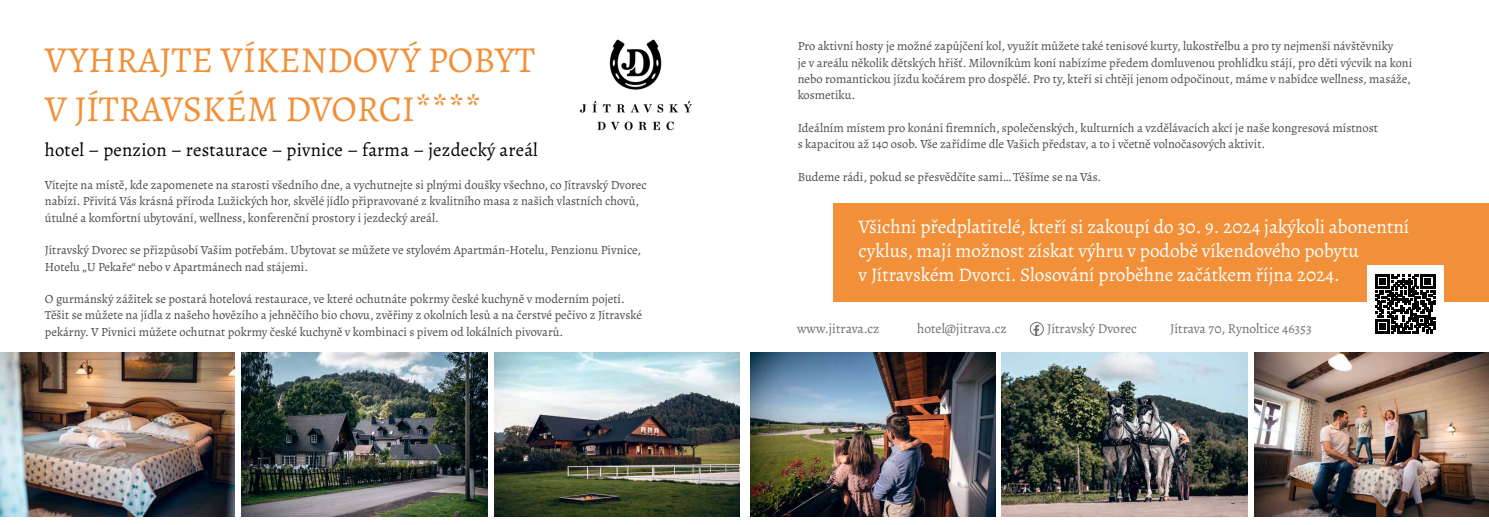
<style>
.page{position:relative;width:1489px;height:525px;background:#fff}
.page>*{position:absolute;margin:0;border:0;box-sizing:border-box;transform-origin:0 0}
.t1{font:36.62px/48.9px "Alegreya";color:#f19039}
.t2{font:19.25px/23.8px "Alegreya";color:#fff}
.t3{font:18.75px "Alegreya";letter-spacing:.01em;color:#000}
.t4{font:13.62px "Alegreya";color:#706f6f}
.t5{font:12.5px/16.2px "Alegreya";color:#4a4a49}
</style>
<div class="page">
<img style="left:1001px;top:352px;width:245px;height:164px">
<img style="left:242px;top:352px;width:245px;height:164px">
<img style="left:579px;top:39px;width:113px;height:92px">
<img style="left:0;top:352px;width:234px;height:164px">
<img style="left:494px;top:352px;width:245px;height:164px">
<img style="left:750px;top:352px;width:245px;height:164px">
<img style="left:1254px;top:352px;width:234px;height:164px">
<div style="left:833px;top:203px;width:655px;height:98px;background:#f19039"></div>
<svg style="left:1033px;top:324px;width:6px;height:10px"></svg>
<div style="left:1029px;top:322px;width:14px;height:14px;border:1px solid #706f6f;border-radius:50%"></div>
<div style="left:1366px;top:265px;width:77px;height:77px;background:#fff"></div>
<svg style="left:1375px;top:274px;width:59px;height:59px"></svg>
<h1 class="t1" style="left:45px;top:35px;width:491px">VYHRAJTE VÍKENDOVÝ POBYT<br>V JÍTRAVSKÉM DVORCI****</h1>
<h3 class="t3" style="left:45px;top:138px;width:494px">hotel – penzion – restaurace – pivnice – farma – jezdecký areál</h3>
<p class="t5" style="left:45px;top:177px;width:603px">Vítejte na místě, kde zapomenete na starosti všedního dne, a vychutnejte si plnými doušky všechno, co Jítravský Dvorec nabízí. Přivítá Vás krásná příroda Lužických hor, skvělé jídlo připravované z kvalitního masa z našich vlastních chovů, útulné a komfortní ubytování, wellness, konferenční prostory i jezdecký areál.</p>
<p class="t5" style="left:45px;top:242px;width:597px">Jítravský Dvorec se přizpůsobí Vašim potřebám. Ubytovat se můžete ve stylovém Apartmán-Hotelu, Penzionu Pivnice,<br>Hotelu „U Pekaře“ nebo v Apartmánech nad stájemi.</p>
<p class="t5" style="left:45px;top:290px;width:598px">O gurmánský zážitek se postará hotelová restaurace, ve které ochutnáte pokrmy české kuchyně v moderním pojetí.<br>Těšit se můžete na jídla z našeho hovězího a jehněčího bio chovu, zvěřiny z okolních lesů a na čerstvé pečivo z Jítravské pekárny. V Pivnici můžete ochutnat pokrmy české kuchyně v kombinaci s pivem od lokálních pivovarů.</p>
<p class="t5" style="left:797px;top:38px;width:616px">Pro aktivní hosty je možné zapůjčení kol, využít můžete také tenisové kurty, lukostřelbu a pro ty nejmenší návštěvníky<br>je v areálu několik dětských hřišť. Milovníkům koní nabízíme předem domluvenou prohlídku stájí, pro děti výcvik na koni nebo romantickou jízdu kočárem pro dospělé. Pro ty, kteří si chtějí jenom odpočinout, máme v nabídce wellness, masáže, kosmetiku.</p>
<p class="t5" style="left:797px;top:119px;width:581px">Ideálním místem pro konání firemních, společenských, kulturních a vzdělávacích akcí je naše kongresová místnost s kapacitou až 140 osob. Vše zařídíme dle Vašich představ, a to i včetně volnočasových aktivit.</p>
<p class="t5" style="left:797px;top:168px;width:305px">Budeme rádi, pokud se přesvědčíte sami… Těšíme se na Vás.</p>
<h2 class="t2" style="left:858px;top:215px;width:552px">Všichni předplatitelé, kteří si zakoupí do 30. 9. 2024 jakýkoli abonentní cyklus, mají možnost získat výhru v podobě víkendového pobytu<br>v Jítravském Dvorci. Slosování proběhne začátkem října 2024.</h2>
<p class="t4" style="left:797px;top:320px;width:84px">www.jitrava.cz</p>
<p class="t4" style="left:917px;top:320px;width:91px">hotel@jitrava.cz</p>
<p class="t4" style="left:1047px;top:320px;width:91px">Jítravský Dvorec</p>
<p class="t4" style="left:1170px;top:320px;width:143px">Jítrava 70, Rynoltice 46353</p>
</div>
